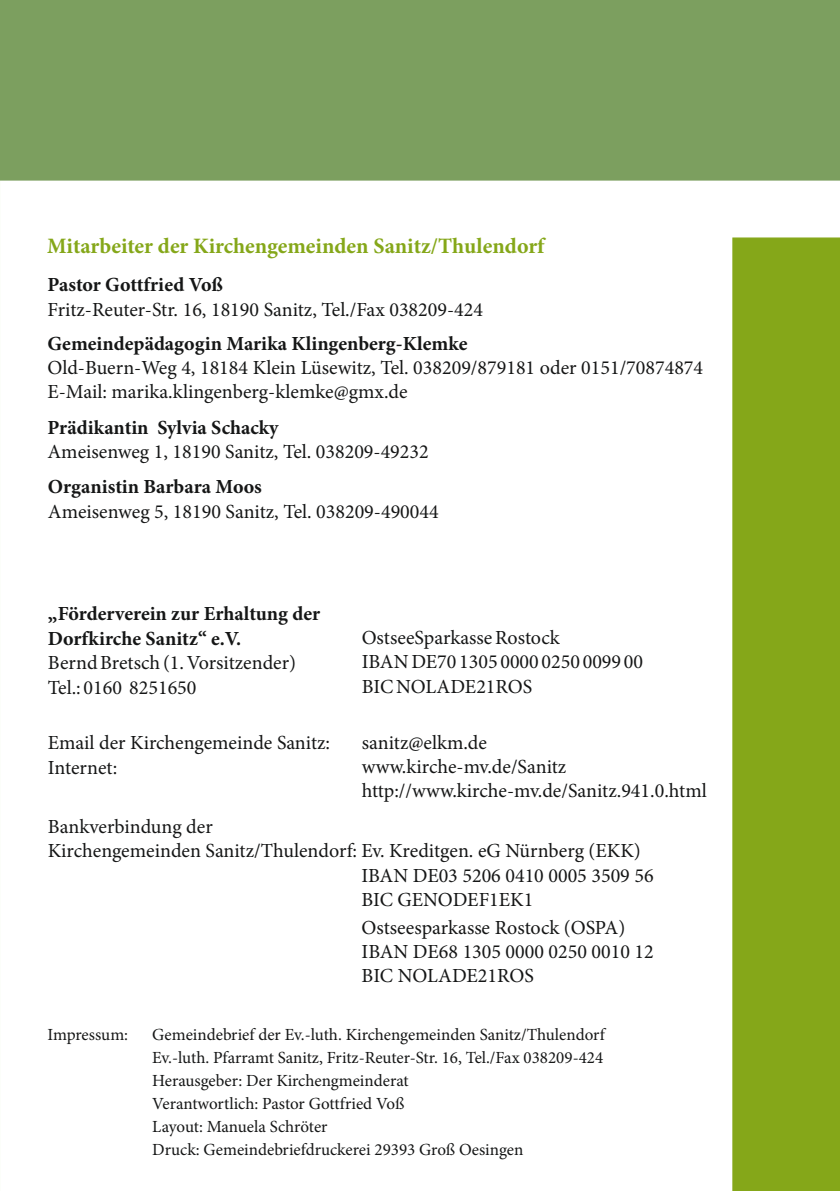
<style>
.page{position:relative;width:840px;height:1191px;background:#fff}
.page>*{position:absolute;margin:0;border:0;box-sizing:border-box;transform-origin:0 0}
.t1{font:700 22px "Minion Pro";color:#85a719}
.t2{font:20px/24.2px "Minion Pro";color:#151616}
.t3{font:700 20px/25px "Minion Pro";color:#151616}
.t4{font:17px/23px "Minion Pro";color:#151616}
</style>
<div class="page">
<div style="left:0;top:0;width:839px;height:181px;background:#7c9f5f"></div>
<div style="left:732px;top:237px;width:107px;height:954px;background:#85a719"></div>
<p class="t1" style="left:47px;top:231px;width:498px">Mitarbeiter der Kirchengemeinden Sanitz/Thulendorf</p>
<p class="t3" style="left:47px;top:272px;width:177px">Pastor Gottfried Voß</p>
<p class="t2" style="left:47px;top:297px;width:437px">Fritz-Reuter-Str. 16, 18190 Sanitz, Tel./Fax 038209-424</p>
<p class="t3" style="left:47px;top:330px;width:421px">Gemeindepädagogin Marika Klingenberg-Klemke</p>
<p class="t2" style="left:47px;top:355px;width:657px">Old-Buern-Weg 4, 18184 Klein Lüsewitz, Tel. 038209/879181 oder 0151/70874874<br>E-Mail: marika.klingenberg-klemke@gmx.de</p>
<p class="t3" style="left:47px;top:415px;width:232px">Prädikantin Sylvia Schacky</p>
<p class="t2" style="left:47px;top:440px;width:382px">Ameisenweg 1, 18190 Sanitz, Tel. 038209-49232</p>
<p class="t3" style="left:48px;top:474px;width:215px">Organistin Barbara Moos</p>
<p class="t2" style="left:48px;top:499px;width:392px">Ameisenweg 5, 18190 Sanitz, Tel. 038209-490044</p>
<p class="t3" style="left:48px;top:601px;width:273px">„Förderverein zur Erhaltung der<br>Dorfkirche Sanitz“ e.V.</p>
<p class="t2" style="left:48px;top:651px;width:249px">Bernd Bretsch (1. Vorsitzender)<br>Tel.: 0160 8251650</p>
<p class="t2" style="left:361px;top:625px;width:283px">OstseeSparkasse Rostock<br>IBAN DE70 1305 0000 0250 0099 00<br>BIC NOLADE21ROS</p>
<p class="t2" style="left:48px;top:730px;width:283px">Email der Kirchengemeinde Sanitz:<br>Internet:</p>
<p class="t2" style="left:361px;top:730px;width:346px">sanitz@elkm.de<br>www.kirche-mv.de/Sanitz http://www.kirche-mv.de/Sanitz.941.0.html</p>
<p class="t2" style="left:48px;top:814px;width:166px">Bankverbindung der</p>
<p class="t2" style="left:48px;top:838px;width:594px">Kirchengemeinden Sanitz/Thulendorf: Ev. Kreditgen. eG Nürnberg (EKK)</p>
<p class="t2" style="left:361px;top:863px;width:293px">IBAN DE03 5206 0410 0005 3509 56</p>
<p class="t2" style="left:361px;top:887px;width:173px">BIC GENODEF1EK1</p>
<p class="t2" style="left:361px;top:915px;width:293px">Ostseesparkasse Rostock (OSPA)<br>IBAN DE68 1305 0000 0250 0010 12<br>BIC NOLADE21ROS</p>
<p class="t4" style="left:48px;top:1023px;width:82px">Impressum:</p>
<p class="t4" style="left:152px;top:1023px;width:454px">Gemeindebrief der Ev.-luth. Kirchengemeinden Sanitz/Thulendorf Ev.-luth. Pfarramt Sanitz, Fritz-Reuter-Str. 16, Tel./Fax 038209-424<br>Herausgeber: Der Kirchengmeinderat<br>Verantwortlich: Pastor Gottfried Voß<br>Layout: Manuela Schröter<br>Druck: Gemeindebriefdruckerei 29393 Groß Oesingen</p>
</div>
